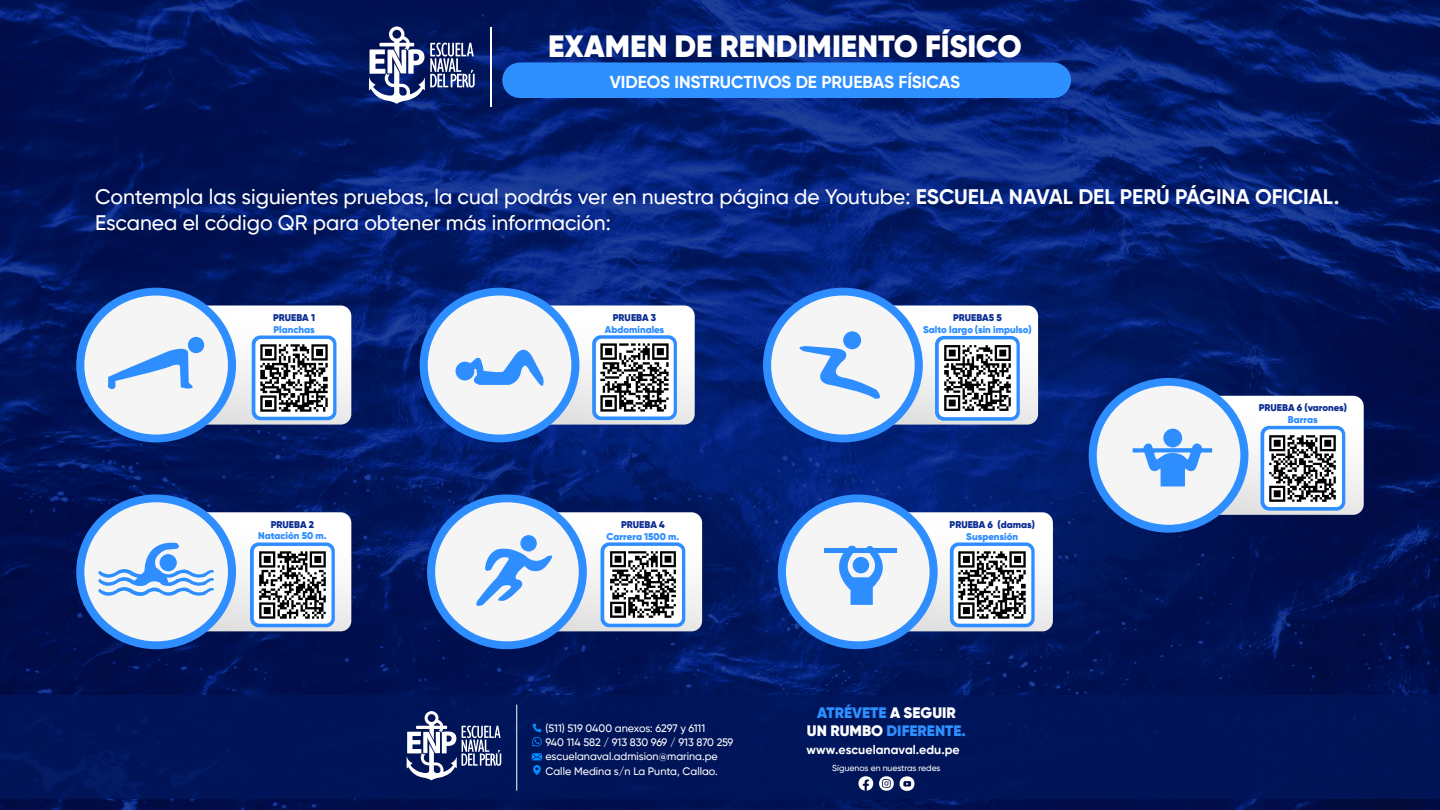
<style>
.page{position:relative;width:1440px;height:810px;background:#fff}
.page>*{position:absolute;margin:0;border:0;box-sizing:border-box;transform-origin:0 0}
.t1{font:900 30.75px "Gilroy";color:#fff}
.t2{font:500 21px/25.2px "Gilroy";color:#fff}
.t3{font:700 17.25px "Gilroy";color:#fff}
.t4{font:900 15.15px/18.1px "Gilroy";color:#2e8fff;text-align:center}
.t5{font:700 12.45px "Gilroy";color:#fff}
.t6{font:500 10.8px/13.8px "Gilroy";color:#fff}
.t7{font:900 9.75px "Gilroy";color:#2e8eff}
.t8{font:900 9.75px "Gilroy";color:#0d2e94}
.t9{font:500 8.62px "Gilroy";color:#fff}
.s1{font-weight:700}
.s2{color:#fff}
</style>
<div class="page">
<img style="left:0;top:0;width:1440px;height:810px">
<svg style="left:369px;top:26px;width:106px;height:78px"></svg>
<div style="left:502px;top:62px;width:569px;height:36px;background:#2e8fff;border-radius:18px"></div>
<hr style="left:491px;top:27px;width:1px;height:80px;background:#fff">
<svg style="left:207px;top:306px;width:144px;height:119px"></svg>
<div style="left:76px;top:288px;width:160px;height:154px;background:#2e8eff;border-radius:50%"></div>
<div style="left:84px;top:296px;width:144px;height:139px;background:#f5f5f5;border-radius:50%"></div>
<svg style="left:108px;top:345px;width:85px;height:45px"></svg>
<div style="left:188px;top:337px;width:16px;height:16px;background:#2e8eff;border-radius:50%"></div>
<div style="left:252px;top:336px;width:84px;height:84px;background:#2e8dff;border-radius:9px"></div>
<img style="left:255px;top:339px;width:78px;height:78px">
<div style="left:420px;top:288px;width:159px;height:154px;background:#2e8eff;border-radius:50%"></div>
<div style="left:428px;top:296px;width:143px;height:139px;background:#f5f5f5;border-radius:50%"></div>
<svg style="left:456px;top:306px;width:239px;height:119px"></svg>
<div style="left:592px;top:335px;width:85px;height:85px;background:linear-gradient(to right,#2e8dff,#2e8dff);border-radius:9px"></div>
<img style="left:596px;top:339px;width:78px;height:78px">
<div style="left:763px;top:288px;width:160px;height:154px;background:#2e8eff;border-radius:50%"></div>
<div style="left:771px;top:296px;width:144px;height:139px;background:#f5f5f5;border-radius:50%"></div>
<svg style="left:793px;top:306px;width:245px;height:119px"></svg>
<div style="left:843px;top:331px;width:18px;height:18px;background:#2e8eff;border-radius:50%"></div>
<div style="left:935px;top:336px;width:85px;height:85px;background:linear-gradient(to right,#2e8dff,#2e8dff);border-radius:9px"></div>
<img style="left:939px;top:339px;width:78px;height:78px">
<div style="left:76px;top:494px;width:160px;height:155px;background:#2e8eff;border-radius:50%"></div>
<div style="left:84px;top:502px;width:144px;height:139px;background:#f5f5f5;border-radius:50%"></div>
<svg style="left:98px;top:512px;width:253px;height:119px"></svg>
<div style="left:250px;top:543px;width:85px;height:84px;background:#2e8dff;border-radius:9px"></div>
<img style="left:254px;top:546px;width:78px;height:78px">
<div style="left:427px;top:494px;width:160px;height:155px;background:#2e8eff;border-radius:50%"></div>
<div style="left:435px;top:502px;width:144px;height:139px;background:#f5f5f5;border-radius:50%"></div>
<svg style="left:476px;top:512px;width:226px;height:119px"></svg>
<div style="left:520px;top:535px;width:17px;height:17px;background:#2e8eff;border-radius:50%"></div>
<div style="left:601px;top:542px;width:84px;height:85px;background:#2e8dff;border-radius:9px"></div>
<img style="left:604px;top:546px;width:78px;height:78px">
<div style="left:1089px;top:378px;width:159px;height:155px;background:#2e8eff;border-radius:50%"></div>
<div style="left:1097px;top:386px;width:143px;height:139px;background:#f5f5f5;border-radius:50%"></div>
<svg style="left:1133px;top:396px;width:231px;height:119px"></svg>
<div style="left:1261px;top:426px;width:84px;height:85px;background:#2e8dff;border-radius:9px"></div>
<img style="left:1264px;top:429px;width:78px;height:78px">
<div style="left:778px;top:494px;width:160px;height:155px;background:#2e8eff;border-radius:50%"></div>
<div style="left:786px;top:502px;width:144px;height:139px;background:#f5f5f5;border-radius:50%"></div>
<svg style="left:824px;top:512px;width:229px;height:119px"></svg>
<div style="left:853px;top:557px;width:16px;height:16px;background:#2e8eff;border-radius:50%"></div>
<div style="left:950px;top:542px;width:85px;height:85px;background:linear-gradient(to right,#2e8dff,#2e8dff);border-radius:9px"></div>
<img style="left:954px;top:546px;width:77px;height:78px">
<div style="left:0;top:696px;width:1440px;height:103px;background:#00165b"></div>
<svg style="left:407px;top:711px;width:94px;height:69px"></svg>
<svg style="left:532px;top:753px;width:10px;height:22px"></svg>
<svg style="left:532px;top:724px;width:10px;height:23px"></svg>
<hr style="left:517px;top:705px;width:1px;height:86px;background:#fff">
<svg style="left:879px;top:776px;width:15px;height:15px"></svg>
<svg style="left:858px;top:776px;width:15px;height:15px"></svg>
<svg style="left:900px;top:776px;width:14px;height:15px"></svg>
<h1 class="t1" style="left:548px;top:27px;width:475px">EXAMEN DE RENDIMIENTO FÍSICO</h1>
<p class="t3" style="left:610px;top:71px;width:352px">VIDEOS INSTRUCTIVOS DE PRUEBAS FÍSICAS</p>
<p class="t2" style="left:95px;top:184px;width:1246px">Contempla las siguientes pruebas, la cual podrás ver en nuestra página de Youtube: <span class="s1">ESCUELA NAVAL DEL PERÚ PÁGINA OFICIAL.<br></span>Escanea el código QR para obtener más información:</p>
<p class="t8" style="left:273px;top:312px;width:44px">PRUEBA 1</p>
<p class="t7" style="left:273px;top:323px;width:43px">Planchas</p>
<p class="t8" style="left:271px;top:518px;width:45px">PRUEBA 2</p>
<p class="t7" style="left:258px;top:530px;width:70px">Natación 50 m.</p>
<p class="t8" style="left:613px;top:311px;width:45px">PRUEBA 3</p>
<p class="t7" style="left:605px;top:323px;width:61px">Abdominales</p>
<p class="t8" style="left:953px;top:311px;width:50px">PRUEBA5 5</p>
<p class="t7" style="left:923px;top:323px;width:110px">Salto largo (sin impulso)</p>
<p class="t8" style="left:621px;top:518px;width:45px">PRUEBA 4</p>
<p class="t7" style="left:607px;top:530px;width:74px">Carrera 1500 m.</p>
<p class="t6" style="left:546px;top:722px;width:189px">(511) 519 0400 anexos: 6297 y 6111<br>940 114 582 / 913 830 969 / 913 870 259 escuelanaval.admision@marina.pe</p>
<p class="t6" style="left:546px;top:764px;width:174px">Calle Medina s/n La Punta, Callao.</p>
<p class="t8" style="left:950px;top:518px;width:87px">PRUEBA 6 (damas)</p>
<p class="t7" style="left:966px;top:530px;width:53px">Suspensión</p>
<p class="t4" style="left:807px;top:704px;width:161px">ATRÉVETE <span class="s2">A SEGUIR<br>UN RUMBO</span> DIFERENTE.</p>
<p class="t9" style="left:832px;top:763px;width:110px">Síguenos en nuestras redes</p>
<p class="t5" style="left:807px;top:742px;width:155px">www.escuelanaval.edu.pe</p>
<p class="t8" style="left:1259px;top:402px;width:90px">PRUEBA 6 (varones)</p>
<p class="t7" style="left:1288px;top:413px;width:31px">Barras</p>
</div>
